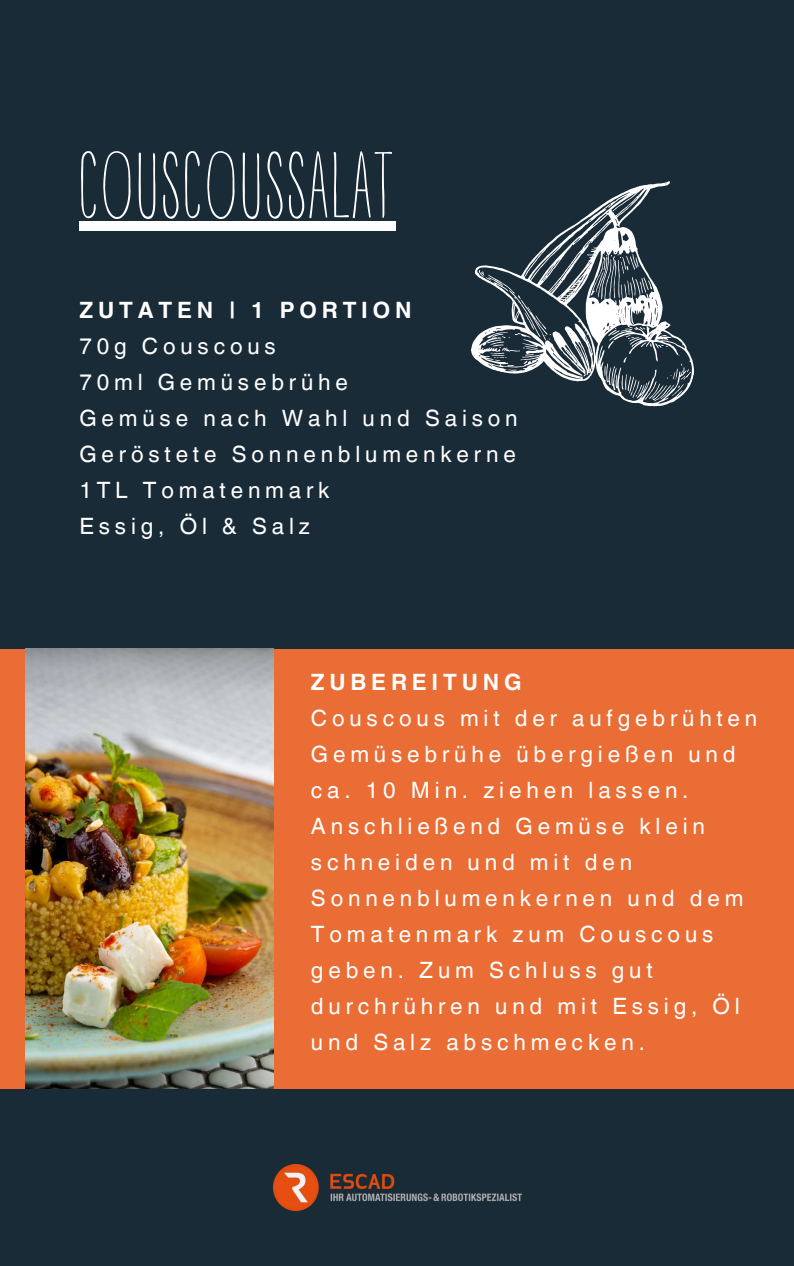
<style>
.page{position:relative;width:794px;height:1266px;background:#fff}
.page>*{position:absolute;margin:0;border:0;box-sizing:border-box;transform-origin:0 0}
.t1{font:90.07px "A Day Without Sun";letter-spacing:.05em;color:#fff}
.t2{font:22.5px/36px "Helvetica World";letter-spacing:.215em;color:#fff}
.t3{font:700 22.5px "Helvetica World";letter-spacing:.215em;color:#fff}
</style>
<div class="page">
<div style="left:0;top:0;width:793px;height:1266px;background:#192b37"></div>
<div style="left:0;top:649px;width:793px;height:439px;background:#e96d34"></div>
<img style="left:273px;top:1164px;width:248px;height:46px">
<img style="left:26px;top:649px;width:247px;height:439px">
<svg style="left:471px;top:181px;width:222px;height:225px"></svg>
<div style="left:79px;top:222px;width:316px;height:9px;background:#fff"></div>
<h1 class="t1" style="left:79px;top:133px;width:313px">COUSCOUSSALAT</h1>
<p class="t3" style="left:79px;top:297px;width:333px">ZUTATEN | 1 PORTION</p>
<p class="t2" style="left:79px;top:328px;width:439px">70g Couscous<br>70ml Gemüsebrühe<br>Gemüse nach Wahl und Saison<br>Geröstete Sonnenblumenkerne<br>1TL Tomatenmark<br>Essig, Öl &amp; Salz</p>
<p class="t3" style="left:311px;top:668px;width:212px">ZUBEREITUNG</p>
<p class="t2" style="left:311px;top:700px;width:447px">Couscous mit der aufgebrühten<br>Gemüsebrühe übergießen und ca. 10 Min. ziehen lassen.<br>Anschließend Gemüse klein schneiden und mit den<br>Sonnenblumenkernen und dem<br>Tomatenmark zum Couscous geben. Zum Schluss gut durchrühren und mit Essig, Öl und Salz abschmecken.</p>
</div>
